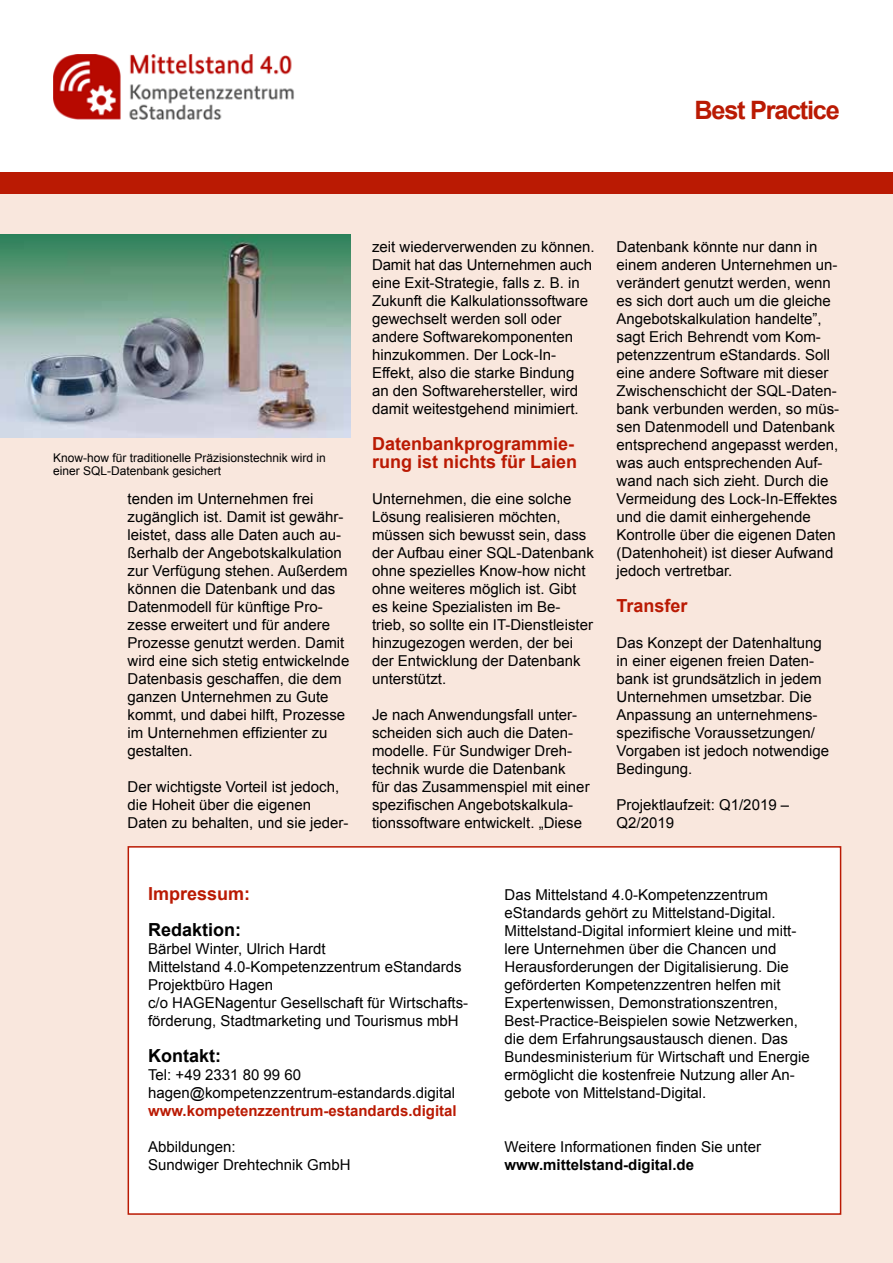
<style>
.page{position:relative;width:893px;height:1263px;background:#fff}
.page>*{position:absolute;margin:0;border:0;box-sizing:border-box;transform-origin:0 0}
.t1{font:700 25.35px "Arial";letter-spacing:-.05em;color:#ba1a03}
.t2{font:700 18px/18px "Arial";color:#ba1a03}
.t3{font:700 18px "Arial";color:#000}
.t4{font:15px/18px "Arial";color:#000}
.t5{font:700 15px "Arial";color:#ba1a03}
.t6{font:700 15px "Arial";color:#000}
.t7{font:12px/13.5px "Arial";color:#000}
</style>
<div class="page">
<div style="left:0;top:172px;width:893px;height:1091px;background:#f9e7dd"></div>
<img style="left:53px;top:54px;width:241px;height:65px">
<div style="left:0;top:172px;width:893px;height:21px;background:#ba1a03"></div>
<div style="left:128px;top:846px;width:713px;height:369px;background:#fff;border:2px solid #ba1a03"></div>
<img style="left:0;top:234px;width:351px;height:203px">
<h1 class="t1" style="left:694px;top:93px;width:147px">Best Practice</h1>
<p class="t7" style="left:53px;top:451px;width:274px">Know-how für traditionelle Präzisionstechnik wird in einer SQL-Datenbank gesichert</p>
<p class="t4" style="left:128px;top:490px;width:223px">tenden im Unternehmen frei zugänglich ist. Damit ist gewähr&shy;leistet, dass alle Daten auch au&shy;ßerhalb der Angebotskalkulation zur Verfügung stehen. Außerdem können die Datenbank und das<br>Datenmodell für künftige Pro&shy;zesse erweitert und für andere<br>Prozesse genutzt werden. Damit wird eine sich stetig entwickelnde<br>Datenbasis geschaffen, die dem ganzen Unternehmen zu Gute kommt, und dabei hilft, Prozesse im Unternehmen effizienter zu gestalten.</p>
<p class="t4" style="left:128px;top:778px;width:222px">Der wichtigste Vorteil ist jedoch, die Hoheit über die eigenen<br>Daten zu behalten, und sie jeder-</p>
<p class="t4" style="left:372px;top:238px;width:224px">zeit wiederverwenden zu können.<br>Damit hat das Unternehmen auch eine Exit-Strategie, falls z. B. in<br>Zukunft die Kalkulationssoftware gewechselt werden soll oder andere Softwarekomponenten hinzukommen. Der Lock-In-<br>Effekt, also die starke Bindung an den Softwarehersteller, wird damit weitestgehend minimiert.</p>
<p class="t2" style="left:372px;top:435px;width:207px">Datenbankprogrammie&shy;rung ist nichts für Laien</p>
<p class="t4" style="left:372px;top:490px;width:223px">Unternehmen, die eine solche<br>Lösung realisieren möchten, müssen sich bewusst sein, dass der Aufbau einer SQL-Datenbank ohne spezielles Know-how nicht ohne weiteres möglich ist. Gibt es keine Spezialisten im Be&shy;trieb, so sollte ein IT-Dienstleister hinzugezogen werden, der bei der Entwicklung der Datenbank unterstützt.</p>
<p class="t4" style="left:372px;top:706px;width:219px">Je nach Anwendungsfall unter&shy;scheiden sich auch die Daten&shy;modelle. Für Sundwiger Dreh&shy;technik wurde die Datenbank<br>für das Zusammenspiel mit einer spezifischen Angebotskalkula&shy;tionssoftware entwickelt. „Diese</p>
<p class="t4" style="left:617px;top:238px;width:224px">Datenbank könnte nur dann in einem anderen Unternehmen un&shy;verändert genutzt werden, wenn es sich dort auch um die gleiche<br>Angebotskalkulation handelte”, sagt Erich Behrendt vom Kom&shy;petenzzentrum eStandards. Soll eine andere Software mit dieser<br>Zwischenschicht der SQL-Daten&shy;bank verbunden werden, so müs&shy;sen Datenmodell und Datenbank entsprechend angepasst werden, was auch entsprechenden Auf&shy;wand nach sich zieht. Durch die<br>Vermeidung des Lock-In-Effektes und die damit einhergehende<br>Kontrolle über die eigenen Daten (Datenhoheit) ist dieser Aufwand jedoch vertretbar.</p>
<p class="t2" style="left:617px;top:597px;width:73px">Transfer</p>
<p class="t4" style="left:617px;top:634px;width:214px">Das Konzept der Datenhaltung in einer eigenen freien Daten&shy;bank ist grundsätzlich in jedem<br>Unternehmen umsetzbar. Die<br>Anpassung an unternehmens&shy;spezifische Voraussetzungen/<br>Vorgaben ist jedoch notwendige<br>Bedingung.</p>
<p class="t4" style="left:617px;top:796px;width:174px">Projektlaufzeit: Q1/2019 –<br>Q2/2019</p>
<p class="t2" style="left:148px;top:885px;width:104px">Impressum:</p>
<p class="t3" style="left:148px;top:918px;width:95px">Redaktion:</p>
<p class="t4" style="left:148px;top:940px;width:322px">Bärbel Winter, Ulrich Hardt<br>Mittelstand 4.0-Kompetenzzentrum eStandards Projektbüro Hagen<br>c/o HAGENagentur Gesellschaft für Wirtschafts&shy;förderung, Stadtmarketing und Tourismus mbH</p>
<p class="t3" style="left:148px;top:1044px;width:74px">Kontakt:</p>
<p class="t4" style="left:148px;top:1066px;width:309px">Tel: +49 2331 80 99 60 hagen@kompetenzzentrum-estandards.digital</p>
<p class="t5" style="left:148px;top:1101px;width:310px">www.kompetenzzentrum-estandards.digital</p>
<p class="t4" style="left:148px;top:1138px;width:204px">Abbildungen:<br>Sundwiger Drehtechnik GmbH</p>
<p class="t4" style="left:505px;top:886px;width:307px">Das Mittelstand 4.0-Kompetenzzentrum eStandards gehört zu Mittelstand-Digital.<br>Mittelstand-Digital informiert kleine und mitt&shy;lere Unternehmen über die Chancen und Herausforderungen der Digitalisierung. Die geförderten Kompetenzzentren helfen mit Expertenwissen, Demonstrationszentren, Best-Practice-Beispielen sowie Netzwerken, die dem Erfahrungsaustausch dienen. Das Bundesministerium für Wirtschaft und Energie ermöglicht die kostenfreie Nutzung aller An&shy;gebote von Mittelstand-Digital.</p>
<p class="t4" style="left:505px;top:1138px;width:258px">Weitere Informationen finden Sie unter</p>
<p class="t6" style="left:505px;top:1155px;width:191px">www.mittelstand-digital.de</p>
</div>
